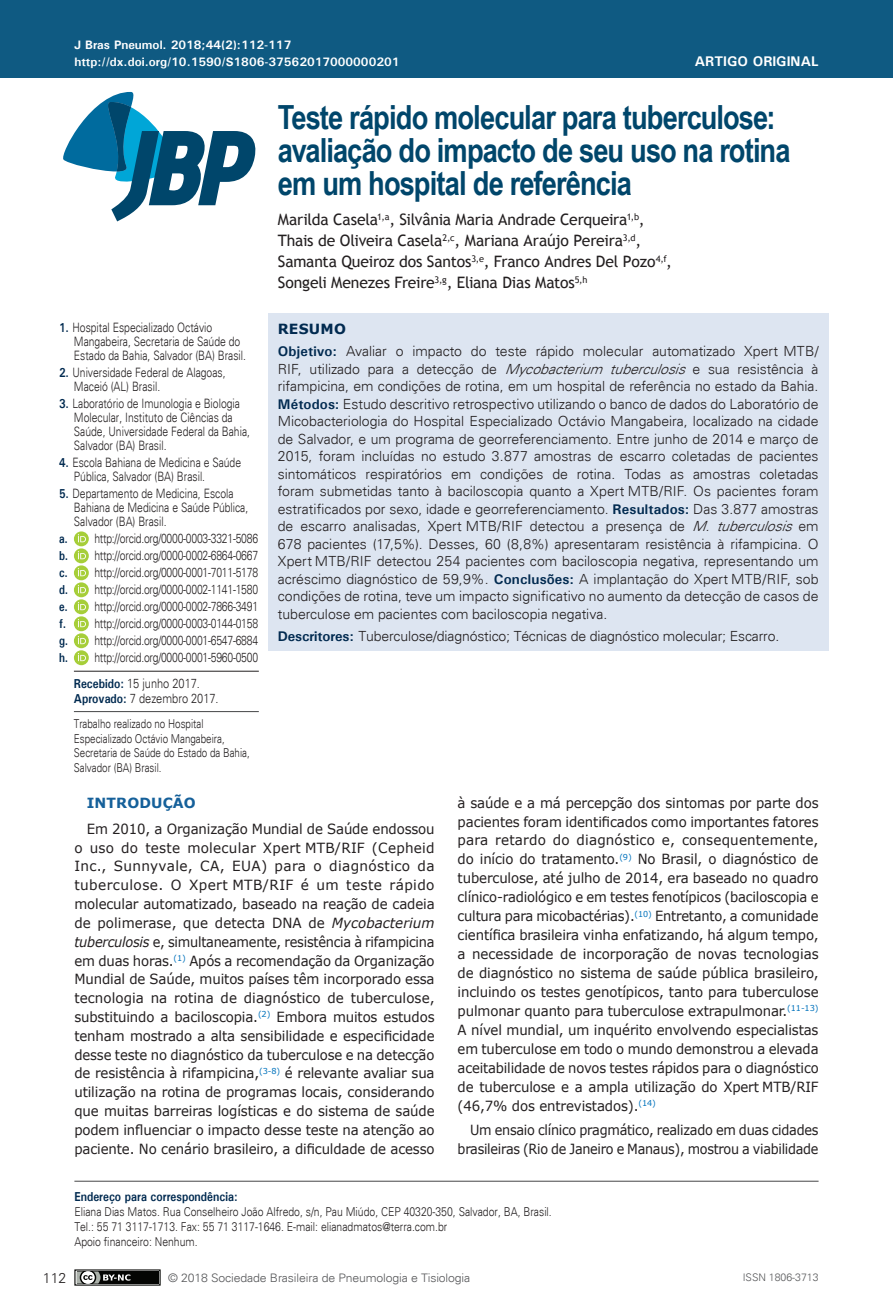
<style>
.page{position:relative;width:893px;height:1315px;background:#fff}
.page>*{position:absolute;margin:0;border:0;box-sizing:border-box;transform-origin:0 0}
.Título{font:700 33.25px/33.2px "Arial Narrow";letter-spacing:-.025em;color:#00466b}
.Autores{font:15.75px/21px "Trebuchet MS";letter-spacing:-.015em;color:#231f20}
.Corpo_PT{font:14px/18.7px "Verdana";letter-spacing:-.02em;color:#231f20;text-align:justify;scale:.95 1}
.Resumo{font:300 14px/17.5px "Univers";color:#231f20;text-align:justify}
.Corpo_PT-2{font:14px/18.9px "Verdana";letter-spacing:-.02em;color:#231f20;text-align:right;scale:.92 1}
.Palavras_chave{font:300 14px "Univers";letter-spacing:-.01em;color:#231f20}
.t1{font:700 14px "Univers";color:#fff}
.Sub_1{font:700 14px "Verdana";letter-spacing:.01em;color:#15609a}
.Título_Resumo{font:700 14px "Verdana";letter-spacing:.015em;color:#012a50}
.Instituições{font:300 12.95px/14px "Univers";color:#231f20;scale:.8 1}
.ID{font:300 12.95px "Univers";letter-spacing:-.02em;color:#231f20;scale:.8 1}
.Endereço_Corresp{font:700 12.95px "Univers";color:#012a50;scale:.85 1}
.Aprovado{font:300 12.95px "Univers";color:#231f20;scale:.85 1}
.Recebido{font:300 12.95px "Univers";color:#231f20;scale:.85 1}
.End_2{font:300 12.25px "Univers";color:#231f20;scale:.85 1}
.Trab_realizado{font:300 12.25px/14.7px "Univers";color:#231f20;scale:.8 1}
.cabeçalho{font:700 12.25px "Univers";color:#fff}
.t2{font:300 11.72px "Univers";letter-spacing:-.01em;color:#57585a;scale:1.04 1}
.t3{font:300 10.5px "Univers";color:#57585a}
.s1{font-weight:700;color:#012a50}
.s2{font-style:italic}
</style>
<div class="page">
<div style="left:0;top:0;width:893px;height:78px;background:#0f5a82"></div>
<svg style="left:63px;top:91px;width:193px;height:130px"></svg>
<div style="left:75px;top:1270px;width:85px;height:15px;background:#040503"></div>
<div style="left:74px;top:1269px;width:87px;height:16px;border:1px solid #040503"></div>
<svg style="left:74px;top:1269px;width:56px;height:17px"></svg>
<div style="left:268px;top:313px;width:560px;height:337px;background:#dde5f1"></div>
<hr style="left:74px;top:1180px;width:745px;height:1px;background:#454647">
<svg style="left:74px;top:531px;width:15px;height:15px"></svg>
<svg style="left:78px;top:534px;width:8px;height:8px"></svg>
<svg style="left:74px;top:548px;width:15px;height:15px"></svg>
<svg style="left:78px;top:551px;width:8px;height:8px"></svg>
<svg style="left:74px;top:565px;width:15px;height:15px"></svg>
<svg style="left:78px;top:568px;width:8px;height:8px"></svg>
<svg style="left:74px;top:582px;width:15px;height:15px"></svg>
<svg style="left:78px;top:585px;width:8px;height:8px"></svg>
<svg style="left:74px;top:599px;width:15px;height:15px"></svg>
<svg style="left:78px;top:602px;width:8px;height:8px"></svg>
<svg style="left:74px;top:616px;width:15px;height:15px"></svg>
<svg style="left:78px;top:619px;width:8px;height:8px"></svg>
<svg style="left:74px;top:633px;width:15px;height:15px"></svg>
<svg style="left:78px;top:636px;width:8px;height:8px"></svg>
<svg style="left:74px;top:650px;width:15px;height:15px"></svg>
<svg style="left:78px;top:653px;width:8px;height:8px"></svg>
<hr style="left:74px;top:671px;width:185px;height:1px;background:#231f20">
<hr style="left:74px;top:711px;width:185px;height:1px;background:#454647">
<p class="cabeçalho" style="left:74px;top:38px;width:218px">J Bras Pneumol. 2018;44(2):112-117</p>
<p class="cabeçalho" style="left:74px;top:54px;width:327px">http://dx.doi.org/10.1590/S1806-37562017000000201</p>
<p class="t1" style="left:695px;top:52px;width:125px">ARTIGO ORIGINAL</p>
<p class="Instituições" style="left:74px;top:321px;width:217px;text-indent:-15px"><span class="s1">1.</span> Hospital Especializado Octávio<br>Mangabeira, Secretaria de Saúde do<br>Estado da Bahia, Salvador (BA) Brasil.</p>
<p class="Instituições" style="left:74px;top:366px;width:191px;text-indent:-15px"><span class="s1">2.</span> Universidade Federal de Alagoas,<br>Maceió (AL) Brasil.</p>
<p class="Instituições" style="left:74px;top:397px;width:222px;text-indent:-15px"><span class="s1">3.</span> Laboratório de Imunologia e Biologia Molecular, Instituto de Ciências da Saúde, Universidade Federal da Bahia, Salvador (BA) Brasil.</p>
<p class="Instituições" style="left:74px;top:456px;width:211px;text-indent:-15px"><span class="s1">4.</span> Escola Bahiana de Medicina e Saúde<br>Pública, Salvador (BA) Brasil.</p>
<p class="Instituições" style="left:74px;top:487px;width:220px;text-indent:-15px"><span class="s1">5.</span> Departamento de Medicina, Escola<br>Bahiana de Medicina e Saúde Pública,<br>Salvador (BA) Brasil.</p>
<p class="ID" style="left:59px;top:531px;width:250px"><span class="s1">a.</span> http://orcid.org/0000-0003-3321-5086</p>
<p class="ID" style="left:59px;top:548px;width:250px"><span class="s1">b.</span> http://orcid.org/0000-0002-6864-0667</p>
<p class="ID" style="left:59px;top:565px;width:250px"><span class="s1">c.</span> http://orcid.org/0000-0001-7011-5178</p>
<p class="ID" style="left:59px;top:582px;width:250px"><span class="s1">d.</span> http://orcid.org/0000-0002-1141-1580</p>
<p class="ID" style="left:59px;top:599px;width:250px"><span class="s1">e.</span> http://orcid.org/0000-0002-7866-3491</p>
<p class="ID" style="left:59px;top:616px;width:250px"><span class="s1">f.</span> http://orcid.org/0000-0003-0144-0158</p>
<p class="ID" style="left:59px;top:633px;width:250px"><span class="s1">g.</span> http://orcid.org/0000-0001-6547-6884</p>
<p class="ID" style="left:59px;top:650px;width:250px"><span class="s1">h.</span> http://orcid.org/0000-0001-5960-0500</p>
<p class="Recebido" style="left:74px;top:676px;width:150px"><span class="s1">Recebido:</span> 15 junho 2017.</p>
<p class="Aprovado" style="left:74px;top:691px;width:172px"><span class="s1">Aprovado:</span> 7 dezembro 2017.</p>
<p class="Trab_realizado" style="left:74px;top:716px;width:221px">Trabalho realizado no Hospital<br>Especializado Octávio Mangabeira,<br>Secretaria de Saúde do Estado da Bahia,<br>Salvador (BA) Brasil.</p>
<p class="Título" style="left:278px;top:99px;width:514px">Teste rápido molecular para tuberculose: avaliação do impacto de seu uso na rotina em um hospital de referência</p>
<p class="Autores" style="left:278px;top:209px;width:396px">Marilda Casela<sup>1,a</sup>, Silvânia Maria Andrade Cerqueira<sup>1,b</sup>, Thais de Oliveira Casela<sup>2,c</sup>, Mariana Araújo Pereira<sup>3,d</sup>, Samanta Queiroz dos Santos<sup>3,e</sup>, Franco Andres Del Pozo<sup>4,f</sup>, Songeli Menezes Freire<sup>3,g</sup>, Eliana Dias Matos<sup>5,h</sup></p>
<p class="Título_Resumo" style="left:278px;top:319px;width:70px">RESUMO</p>
<p class="Resumo" style="left:278px;top:342px;width:542px"><span class="s1">Objetivo:</span> Avaliar o impacto do teste rápido molecular automatizado Xpert MTB/ RIF, utilizado para a detecção de <span class="s2">Mycobacterium tuberculosis</span> e sua resistência à rifampicina, em condições de rotina, em um hospital de referência no estado da Bahia.<br><span class="s1">Métodos:</span> Estudo descritivo retrospectivo utilizando o banco de dados do Laboratório de Micobacteriologia do Hospital Especializado Octávio Mangabeira, localizado na cidade de Salvador, e um programa de georreferenciamento. Entre junho de 2014 e março de 2015, foram incluídas no estudo 3.877 amostras de escarro coletadas de pacientes sintomáticos respiratórios em condições de rotina. Todas as amostras coletadas foram submetidas tanto à baciloscopia quanto a Xpert MTB/RIF. Os pacientes foram estratificados por sexo, idade e georreferenciamento. <span class="s1">Resultados:</span> Das 3.877 amostras de escarro analisadas, Xpert MTB/RIF detectou a presença de <span class="s2">M. tuberculosis</span> em 678 pacientes (17,5%). Desses, 60 (8,8%) apresentaram resistência à rifampicina. O Xpert MTB/RIF detectou 254 pacientes com baciloscopia negativa, representando um acréscimo diagnóstico de 59,9%. <span class="s1">Conclusões:</span> A implantação do Xpert MTB/RIF, sob condições de rotina, teve um impacto significativo no aumento da detecção de casos de tuberculose em pacientes com baciloscopia negativa.</p>
<p class="Palavras_chave" style="left:278px;top:627px;width:503px"><span class="s1">Descritores:</span> Tuberculose/diagnóstico; Técnicas de diagnóstico molecular; Escarro.</p>
<p class="Sub_1" style="left:87px;top:792px;width:111px">INTRODUÇÃO</p>
<p class="Corpo_PT" style="left:74px;top:819px;width:381px;text-indent:12px">Em 2010, a Organização Mundial de Saúde endossou o uso do teste molecular Xpert MTB/RIF (Cepheid Inc., Sunnyvale, CA, EUA) para o diagnóstico da tuberculose. O Xpert MTB/RIF é um teste rápido molecular automatizado, baseado na reação de cadeia de polimerase, que detecta DNA de <span class="s2">Mycobacterium tuberculosis</span> e, simultaneamente, resistência à rifampicina em duas horas.<sup>(1)</sup> Após a recomendação da Organização Mundial de Saúde, muitos países têm incorporado essa tecnologia na rotina de diagnóstico de tuberculose, substituindo a baciloscopia.<sup>(2)</sup> Embora muitos estudos tenham mostrado a alta sensibilidade e especificidade desse teste no diagnóstico da tuberculose e na detecção de resistência à rifampicina,<sup>(3-8)</sup> é relevante avaliar sua utilização na rotina de programas locais, considerando que muitas barreiras logísticas e do sistema de saúde podem influenciar o impacto desse teste na atenção ao paciente. No cenário brasileiro, a dificuldade de acesso</p>
<p class="Corpo_PT" style="left:458px;top:793px;width:381px">à saúde e a má percepção dos sintomas por parte dos pacientes foram identificados como importantes fatores para retardo do diagnóstico e, consequentemente, do início do tratamento.<sup>(9)</sup> No Brasil, o diagnóstico de tuberculose, até julho de 2014, era baseado no quadro clínico-radiológico e em testes fenotípicos (baciloscopia e cultura para micobactérias).<sup>(10)</sup> Entretanto, a comunidade científica brasileira vinha enfatizando, há algum tempo, a necessidade de incorporação de novas tecnologias de diagnóstico no sistema de saúde pública brasileiro, incluindo os testes genotípicos, tanto para tuberculose pulmonar quanto para tuberculose extrapulmonar.<sup>(11-13)<br></sup>A nível mundial, um inquérito envolvendo especialistas em tuberculose em todo o mundo demonstrou a elevada aceitabilidade de novos testes rápidos para o diagnóstico de tuberculose e a ampla utilização do Xpert MTB/RIF (46,7% dos entrevistados).<sup>(14)</sup></p>
<p class="Corpo_PT-2" style="left:458px;top:1120px;width:394px">Um ensaio clínico pragmático, realizado em duas cidades brasileiras (Rio de Janeiro e Manaus), mostrou a viabilidade</p>
<p class="Endereço_Corresp" style="left:74px;top:1189px;width:194px">Endereço para correspondência:</p>
<p class="End_2" style="left:74px;top:1204px;width:563px">Eliana Dias Matos. Rua Conselheiro João Alfredo, s/n, Pau Miúdo, CEP 40320-350, Salvador, BA, Brasil.</p>
<p class="End_2" style="left:74px;top:1219px;width:440px">Tel.: 55 71 3117-1713. Fax: 55 71 3117-1646. E-mail: elianadmatos@terra.com.br</p>
<p class="End_2" style="left:74px;top:1233px;width:147px">Apoio financeiro: Nenhum.</p>
<p class="Resumo" style="left:43px;top:1269px;width:25px">112</p>
<p class="t2" style="left:168px;top:1270px;width:292px">© 2018 Sociedade Brasileira de Pneumologia e Tisiologia</p>
<p class="t3" style="left:743px;top:1271px;width:77px">ISSN 1806-3713</p>
</div>
